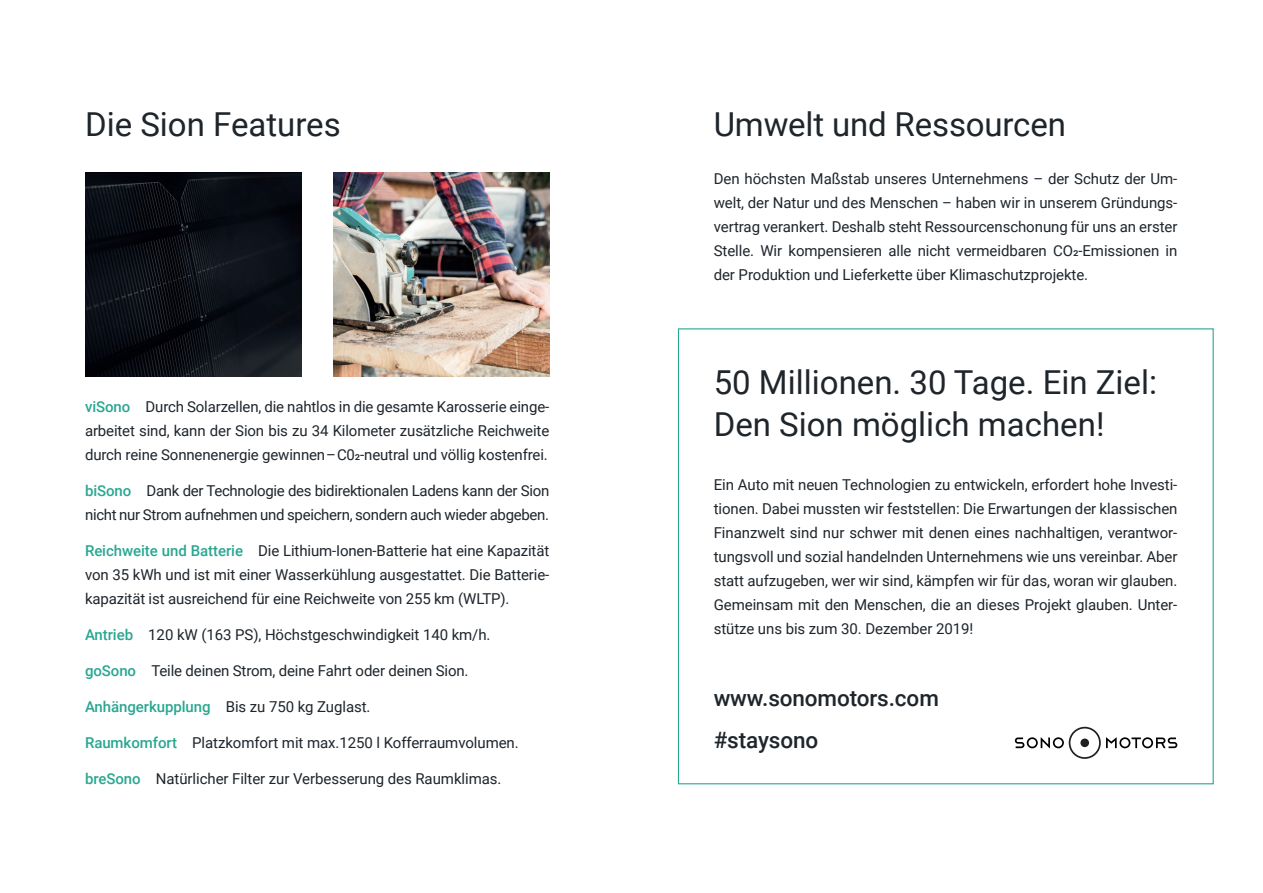
<style>
.page{position:relative;width:1263px;height:893px;background:#fff}
.page>*{position:absolute;margin:0;border:0;box-sizing:border-box;transform-origin:0 0}
.t1{font:33px/42px "Roboto";color:#1e252b}
.t2{font:500 22.5px/42px "Roboto";letter-spacing:-.005em;color:#1e252b}
.t3{font:15px/24px "Roboto";letter-spacing:-.01em;color:#1e252b;text-align:justify}
.s1{font-weight:500;color:#2aa791}
</style>
<div class="page">
<svg style="left:1015px;top:727px;width:162px;height:32px"></svg>
<div style="left:1080px;top:738px;width:9px;height:9px;background:#231f20;border-radius:50%"></div>
<img style="left:333px;top:172px;width:216px;height:204px">
<img style="left:85px;top:172px;width:216px;height:204px">
<h1 class="t1" style="left:85px;top:102px;width:257px">Die Sion Features</h1>
<p class="t3" style="left:85px;top:394px;width:466px"><span class="s1">viSono</span> Durch Solarzellen, die nahtlos in die gesamte Karosserie einge&shy;arbeitet sind, kann der Sion bis zu 34 Kilometer zusätzliche Reichweite durch reine Sonnenenergie gewinnen–C02-neutral und völlig kostenfrei.</p>
<p class="t3" style="left:85px;top:478px;width:466px"><span class="s1">biSono</span> Dank der Technologie des bidirektionalen Ladens kann der Sion nicht nur Strom aufnehmen und speichern, sondern auch wieder abgeben.</p>
<p class="t3" style="left:85px;top:538px;width:466px"><span class="s1">Reichweite und Batterie</span> Die Lithium-Ionen-Batterie hat eine Kapazität von 35 kWh und ist mit einer Wasserkühlung ausgestattet. Die Batterie&shy;kapazität ist ausreichend für eine Reichweite von 255 km (WLTP).</p>
<p class="t3" style="left:85px;top:622px;width:407px"><span class="s1">Antrieb</span> 120 kW (163 PS), Höchstgeschwindigkeit 140 km/h.</p>
<p class="t3" style="left:85px;top:658px;width:385px"><span class="s1">goSono</span> Teile deinen Strom, deine Fahrt oder deinen Sion.</p>
<p class="t3" style="left:85px;top:694px;width:287px"><span class="s1">Anhängerkupplung</span> Bis zu 750 kg Zuglast.</p>
<p class="t3" style="left:85px;top:730px;width:435px"><span class="s1">Raumkomfort</span> Platzkomfort mit max.1250 l Kofferraumvolumen.</p>
<p class="t3" style="left:85px;top:766px;width:418px"><span class="s1">breSono</span> Natürlicher Filter zur Verbesserung des Raumklimas.</p>
<h1 class="t1" style="left:714px;top:102px;width:354px">Umwelt und Ressourcen</h1>
<p class="t3" style="left:714px;top:166px;width:465px">Den höchsten Maßstab unseres Unternehmens – der Schutz der Um&shy;welt, der Natur und des Menschen – haben wir in unserem Gründungs&shy;vertrag verankert. Deshalb steht Ressourcenschonung für uns an erster Stelle. Wir kompensieren alle nicht vermeidbaren CO2-Emissionen in der Produktion und Lieferkette über Klimaschutzprojekte.</p>
<h1 class="t1" style="left:714px;top:360px;width:445px">50 Millionen. 30 Tage. Ein Ziel:<br>Den Sion möglich machen!</h1>
<p class="t3" style="left:714px;top:472px;width:465px">Ein Auto mit neuen Technologien zu entwickeln, erfordert hohe Investi&shy;tionen. Dabei mussten wir feststellen: Die Erwartungen der klassischen Finanzwelt sind nur schwer mit denen eines nachhaltigen, verantwor&shy;tungsvoll und sozial handelnden Unternehmens wie uns vereinbar. Aber statt aufzugeben, wer wir sind, kämpfen wir für das, woran wir glauben.<br>Gemeinsam mit den Menschen, die an dieses Projekt glauben. Unter&shy;stütze uns bis zum 30. Dezember 2019!</p>
<h2 class="t2" style="left:714px;top:676px;width:227px">www.sonomotors.com #staysono</h2>
</div>
